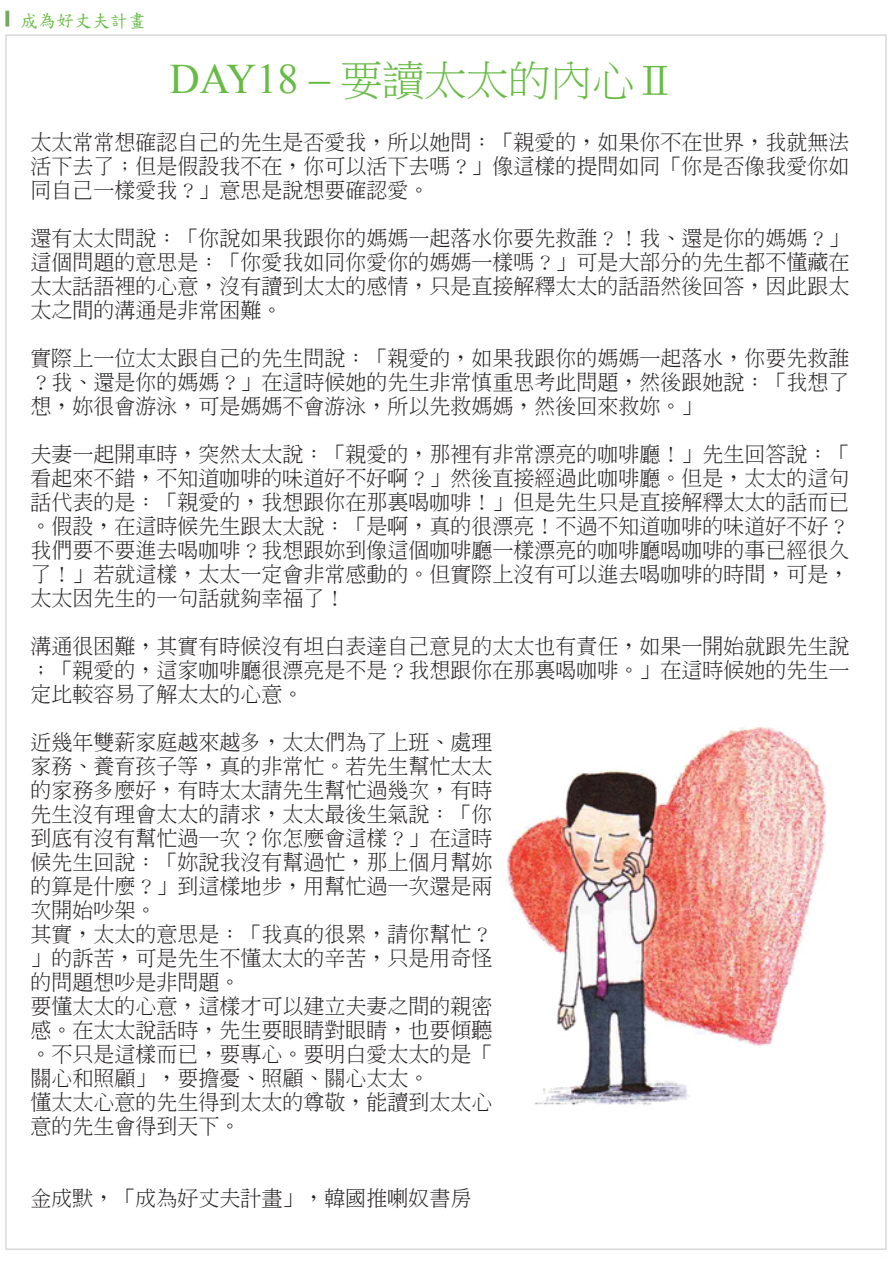
<style>
.page{position:relative;width:893px;height:1263px;background:#fff}
.page>*{position:absolute;margin:0;border:0;box-sizing:border-box;transform-origin:0 0}
.t1{font:42px "P Ming Li U";color:#68bc45}
.t2{font:300 21px/24px "Adobe Ming Std";color:#231f20;text-align:justify}
.t3{font:18px "DF Kai Shu SB Estd BF";color:#68bc45}
.s1{font-family:"Times New Roman"}
.s2{font-family:"DF Kai Shu SB Estd BF";color:#66bc45}
</style>
<div class="page">
<img style="left:5px;top:10px;width:882px;height:1240px">
<div style="left:15px;top:9px;width:162px;height:23px;background:#fff"></div>
<div style="left:30px;top:70px;width:849px;height:647px;background:#fff"></div>
<div style="left:30px;top:676px;width:435px;height:531px;background:#fff"></div>
<p class="t3" style="left:20px;top:11px;width:127px">成為好丈夫計畫</p>
<h1 class="t1" style="left:170px;top:59px;width:509px"><span class="s1">DAY18 –</span> 要讀太太的內心<span class="s2">Ⅱ</span></h1>
<p class="t2" style="left:31px;top:130px;width:820px">太太常常想確認自己的先生是否愛我，所以她問：「親愛的，如果你不在世界，我就無法活下去了；但是假設我不在，你可以活下去嗎？」像這樣的提問如同「你是否像我愛你如同自己一樣愛我？」意思是說想要確認愛。</p>
<p class="t2" style="left:31px;top:226px;width:820px">還有太太問說：「你說如果我跟你的媽媽一起落水你要先救誰？！我、還是你的媽媽？」這個問題的意思是：「你愛我如同你愛你的媽媽一樣嗎？」可是大部分的先生都不懂藏在太太話語裡的心意，沒有讀到太太的感情，只是直接解釋太太的話語然後回答，因此跟太太之間的溝通是非常困難。</p>
<p class="t2" style="left:31px;top:346px;width:820px">實際上一位太太跟自己的先生問說：「親愛的，如果我跟你的媽媽一起落水，你要先救誰？我、還是你的媽媽？」在這時候她的先生非常慎重思考此問題，然後跟她說：「我想了想，妳很會游泳，可是媽媽不會游泳，所以先救媽媽，然後回來救妳。」</p>
<p class="t2" style="left:31px;top:442px;width:820px">夫妻一起開車時，突然太太說：「親愛的，那裡有非常漂亮的咖啡廳！」先生回答說：「看起來不錯，不知道咖啡的味道好不好啊？」然後直接經過此咖啡廳。但是，太太的這句話代表的是：「親愛的，我想跟你在那裏喝咖啡！」但是先生只是直接解釋太太的話而已。假設，在這時候先生跟太太說：「是啊，真的很漂亮！不過不知道咖啡的味道好不好？我們要不要進去喝咖啡？我想跟妳到像這個咖啡廳一樣漂亮的咖啡廳喝咖啡的事已經很久了！」若就這樣，太太一定會非常感動的。但實際上沒有可以進去喝咖啡的時間，可是，太太因先生的一句話就夠幸福了！</p>
<p class="t2" style="left:31px;top:634px;width:820px">溝通很困難，其實有時候沒有坦白表達自己意見的太太也有責任，如果一開始就跟先生說；「親愛的，這家咖啡廳很漂亮是不是？我想跟你在那裏喝咖啡。」在這時候她的先生一定比較容易了解太太的心意。</p>
<p class="t2" style="left:31px;top:730px;width:463px;text-align:left">近幾年雙薪家庭越來越多，太太們為了上班、處理家務、養育孩子等，真的非常忙。若先生幫忙太太的家務多麼好，有時太太請先生幫忙過幾次，有時先生沒有理會太太的請求，太太最後生氣說：「你到底有沒有幫忙過一次？你怎麼會這樣？」在這時候先生回說：「妳說我沒有幫過忙，那上個月幫妳的算是什麼？」到這樣地步，用幫忙過一次還是兩次開始吵架。<br>其實，太太的意思是：「我真的很累，請你幫忙？」的訴苦，可是先生不懂太太的辛苦，只是用奇怪的問題想吵是非問題。<br>要懂太太的心意，這樣才可以建立夫妻之間的親密感。在太太說話時，先生要眼睛對眼睛，也要傾聽。不只是這樣而已，要專心。要明白愛太太的是「關心和照顧」，要擔憂、照顧、關心太太。<br>懂太太心意的先生得到太太的尊敬，能讀到太太心意的先生會得到天下。</p>
<p class="t2" style="left:31px;top:1186px;width:442px">金成默，「成為好丈夫計畫」，韓國推喇奴書房</p>
</div>
